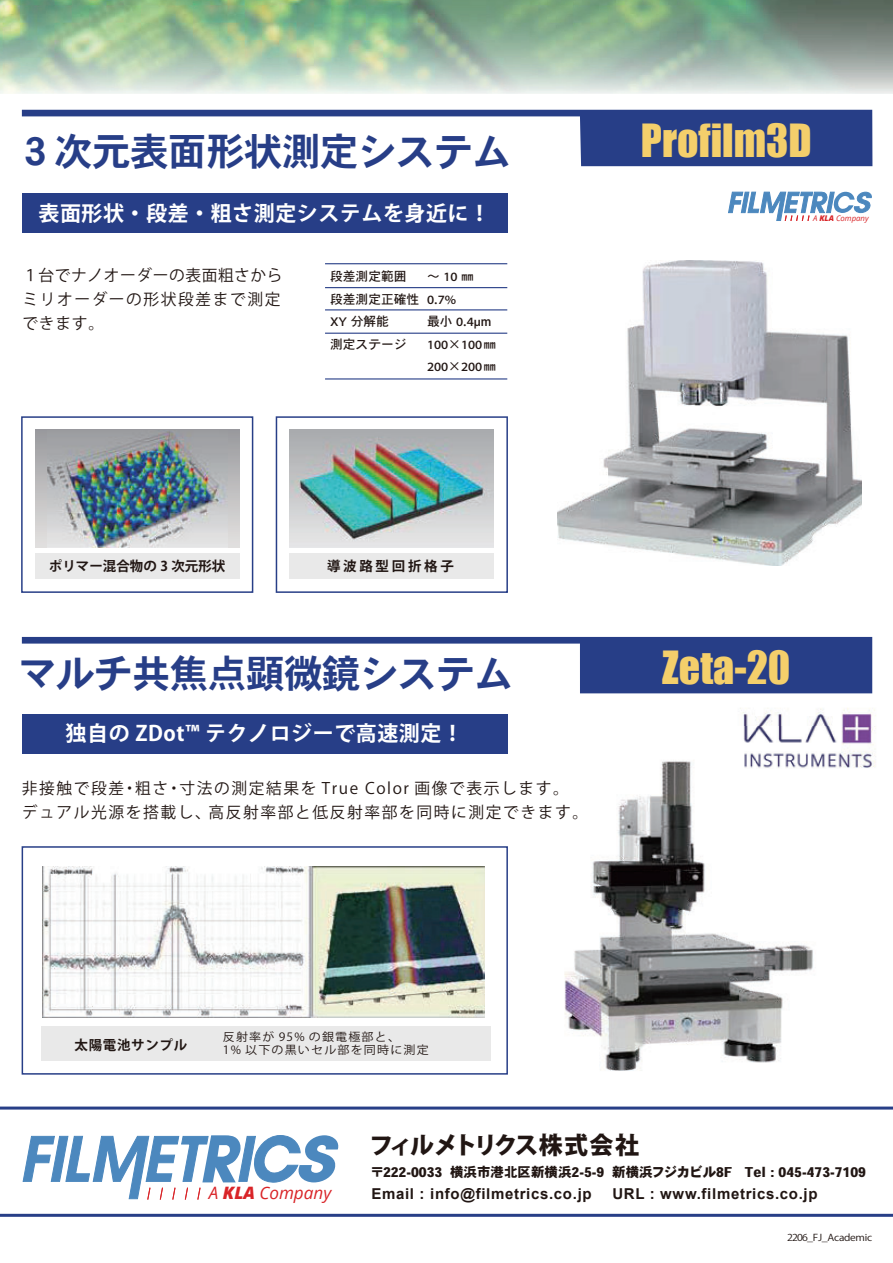
<style>
.page{position:relative;width:893px;height:1263px;background:#fff}
.page>*{position:absolute;margin:0;border:0;box-sizing:border-box;transform-origin:0 0}
.t1{font:42px "Impact";color:#f4cf6b}
.t2{font:39px "Heisei Kaku Go Std W7 90 msp RKSJ H";letter-spacing:-.025em;color:#273e87}
.t3{font:24px "Koz Go Pr 6 N Heavy 90 msp RKSJ H";letter-spacing:-.11em;color:#211613}
.t4{font:21px "Koz Go Pr 6 N Bold 90 msp RKSJ H";letter-spacing:.025em;color:#fff}
.t5{font:italic 17.1px "Open Sans";color:#d92428}
.t6{font:15.75px/24px "Futo Go B101 Pr 6 N Bold 90 msp RKSJ H";letter-spacing:.1em;color:#211613}
.t7{font:15.75px/24px "Futo Go B101 Pr 6 N Bold 90 msp RKSJ H";letter-spacing:.05em;color:#211613}
.t8{font:700 15px "Arial";letter-spacing:.045em;color:#211613}
.t9{font:13.5px "Heisei Kaku Go Std W9 90 msp RKSJ H";color:#211613}
.t10{font:13.5px "Koz Go Pr 6 N Bold 90 msp RKSJ H";color:#211613}
.t11{font:13.5px "Koz Go Pr 6 N Bold 90 msp RKSJ H";letter-spacing:.2em;color:#211613}
.t12{font:13.5px "Koz Go Pr 6 N Bold 90 msp RKSJ H";letter-spacing:.05em;color:#211613}
.t13{font:12.75px/22.5px "Heisei Kaku Go Std W5 90 msp RKSJ H";color:#211613}
.t14{font:11.4px/13.5px "Koz Go Pr 6 N Regular 90 msp RKSJ H";letter-spacing:.1em;color:#211613;scale:1.05 1}
.t15{font:9.45px "Koz Go Pr 6 N Regular 90 msp RKSJ H";letter-spacing:-.025em;color:#211613;scale:1.11 1}
.t16{font:italic 7.8px "Open Sans";color:#d92428}
.s1{font-weight:800}
</style>
<div class="page">
<img style="left:0;top:0;width:893px;height:94px">
<img style="left:558px;top:260px;width:304px;height:305px">
<img style="left:564px;top:761px;width:249px;height:310px">
<div style="left:21px;top:416px;width:232px;height:177px;border:2px solid #273e87"></div>
<div style="left:35px;top:553px;width:204px;height:26px;background:#e9e9e9"></div>
<div style="left:35px;top:430px;width:204px;height:118px;background:linear-gradient(to bottom,#999a9e,#e3e1e0)"></div>
<img style="left:47px;top:430px;width:180px;height:117px">
<svg style="left:276px;top:416px;width:232px;height:177px"></svg>
<div style="left:290px;top:553px;width:204px;height:26px;background:#e9e9e9"></div>
<img style="left:290px;top:430px;width:204px;height:118px">
<img style="left:43px;top:867px;width:441px;height:151px">
<div style="left:22px;top:846px;width:486px;height:229px;border:2px solid #273e87"></div>
<div style="left:42px;top:1027px;width:449px;height:34px;background:#e9e9e9"></div>
<img style="left:740px;top:708px;width:136px;height:60px">
<img style="left:731px;top:726px;width:109px;height:54px">
<svg style="left:22px;top:110px;width:850px;height:56px"></svg>
<div style="left:22px;top:193px;width:485px;height:40px;background:#273e87"></div>
<svg style="left:22px;top:1135px;width:316px;height:65px"></svg>
<div style="left:22px;top:714px;width:485px;height:40px;background:#273e87"></div>
<svg style="left:22px;top:637px;width:850px;height:56px"></svg>
<hr style="left:0;top:1107px;width:893px;height:3px;background:#273e87">
<hr style="left:0;top:1214px;width:893px;height:3px;background:#273e87">
<hr style="left:325px;top:309px;width:182px;height:1px;background:#273e87">
<hr style="left:325px;top:333px;width:182px;height:1px;background:#273e87">
<hr style="left:325px;top:378px;width:182px;height:2px;background:#273e87">
<hr style="left:325px;top:263px;width:182px;height:1px;background:#273e87">
<hr style="left:325px;top:287px;width:182px;height:1px;background:#273e87">
<svg style="left:728px;top:191px;width:144px;height:30px"></svg>
<h2 class="t2" style="left:16px;top:136px;width:497px">３次元表面形状測定システム</h2>
<h1 class="t1" style="left:641px;top:114px;width:172px">Profilm3D</h1>
<h3 class="t4" style="left:39px;top:205px;width:453px">表面形状・段差・粗さ測定システムを身近に！</h3>
<p class="t7" style="left:22px;top:265px;width:262px">１台でナノオーダーの表面粗さからミリオーダーの形状段差まで測定できます。</p>
<p class="t13" style="left:330px;top:267px;width:78px">段差測定範囲</p>
<p class="t13" style="left:330px;top:267px;width:145px;text-indent:97px">～ 10 ㎜段差測定正確性 0.7%<br>XY 分解能</p>
<p class="t13" style="left:427px;top:312px;width:66px">最小 0.4µm</p>
<p class="t13" style="left:330px;top:334px;width:78px">測定ステージ</p>
<p class="t13" style="left:427px;top:334px;width:71px">100×100 ㎜<br>200×200㎜</p>
<p class="t10" style="left:49px;top:561px;width:178px">ポリマー混合物の 3 次元形状</p>
<p class="t11" style="left:327px;top:561px;width:128px">導波路型回折格子</p>
<h2 class="t2" style="left:18px;top:659px;width:497px">マルチ共焦点顕微鏡システム</h2>
<h3 class="t4" style="left:66px;top:726px;width:399px">独自の ZDot™ テクノロジーで高速測定！</h3>
<p class="t6" style="left:22px;top:778px;width:568px">非接触で段差・粗さ・寸法の測定結果を True Color 画像で表示します。デュアル光源を搭載し、高反射率部と低反射率部を同時に測定できます。</p>
<p class="t16" style="left:813px;top:212px;width:57px">A <span class="s1">KLA</span> Company</p>
<h1 class="t1" style="left:662px;top:642px;width:130px">Zeta-20</h1>
<p class="t12" style="left:75px;top:1040px;width:114px">太陽電池サンプル</p>
<p class="t14" style="left:223px;top:1031px;width:198px">反射率が 95% の銀電極部と、<br>1% 以下の黒いセル部を同時に測定</p>
<h3 class="t3" style="left:369px;top:1136px;width:271px">フィルメトリクス株式会社</h3>
<p class="t5" style="left:209px;top:1181px;width:124px">A <span class="s1">KLA</span> Company</p>
<p class="t9" style="left:370px;top:1167px;width:497px">〒222-0033 横浜市港北区新横浜2-5-9 新横浜フジカビル8F Tel : 045-473-7109</p>
<p class="t8" style="left:371px;top:1185px;width:222px">Email : info@filmetrics.co.jp</p>
<p class="t8" style="left:612px;top:1185px;width:207px">URL : www.filmetrics.co.jp</p>
<p class="t15" style="left:787px;top:1234px;width:78px">2206_FJ_Academic</p>
</div>
